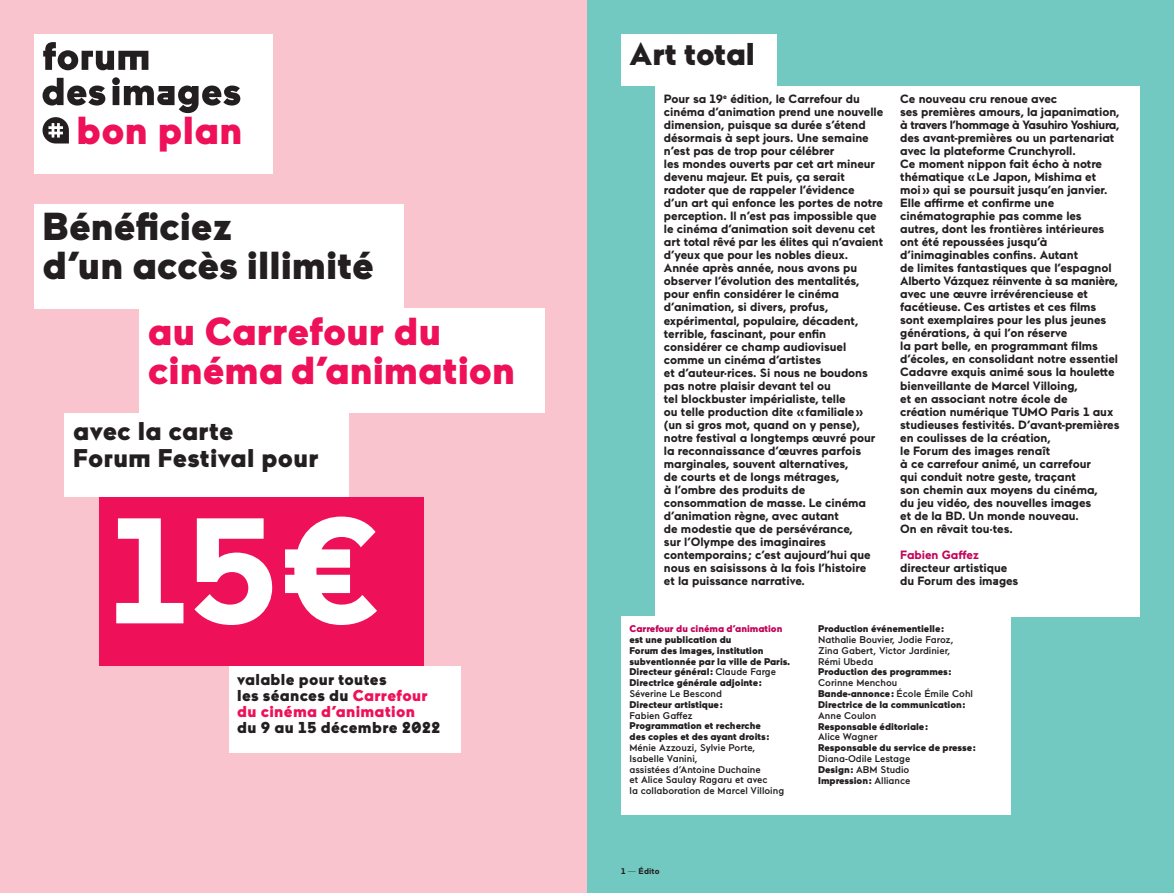
<style>
.page{position:relative;width:1174px;height:893px;background:#fff}
.page>*{position:absolute;margin:0;border:0;box-sizing:border-box;transform-origin:0 0}
.t1{font:700 150px "Maax";color:#fff}
.t2{font:900 39px/39px "Maax";color:#ee1059}
.t3{font:900 39px/39px "Maax";color:#231f20}
.t4{font:900 31.5px "Maax";letter-spacing:-.005em;color:#231f20}
.t5{font:900 25.65px/27.6px "Maax";letter-spacing:.01em;color:#231f20}
.t6{font:900 15.75px/15.8px "Maax";letter-spacing:.02em;color:#231f20}
.t7{font:700 12px/13px "Maax";letter-spacing:-.005em;color:#231f20}
.t8{font:700 12px "Maax";letter-spacing:-.005em;color:#c30458}
.t9{font:900 9.75px/10.8px "Maax";color:#231f20}
.t10{font:500 9.75px/10.8px "Maax";color:#231f20}
.t11{font:900 9.75px "Maax";color:#c30458}
.t12{font:700 8.25px "Maax";letter-spacing:.01em;color:#231f20}
.s1{color:#ee1059}
.s2{font-weight:500}
.s3{font-weight:300}
.s4{font-weight:900}
</style>
<div class="page">
<div style="left:0;top:0;width:587px;height:893px;background:#f9c4cd"></div>
<div style="left:587px;top:0;width:587px;height:893px;background:#71c9c2"></div>
<div style="left:655px;top:86px;width:485px;height:530px;background:#fff"></div>
<div style="left:621px;top:34px;width:155px;height:52px;background:#fff"></div>
<div style="left:34px;top:34px;width:238px;height:140px;background:#fff"></div>
<svg style="left:43px;top:78px;width:62px;height:28px"></svg>
<svg style="left:43px;top:42px;width:105px;height:28px"></svg>
<svg style="left:43px;top:117px;width:26px;height:27px"></svg>
<svg style="left:112px;top:77px;width:128px;height:36px"></svg>
<div style="left:34px;top:204px;width:370px;height:105px;background:#fff"></div>
<div style="left:65px;top:413px;width:284px;height:84px;background:#fff"></div>
<div style="left:139px;top:309px;width:406px;height:104px;background:#fff"></div>
<div style="left:229px;top:666px;width:231px;height:86px;background:#fff"></div>
<div style="left:99px;top:497px;width:325px;height:169px;background:#ee1059"></div>
<div style="left:621px;top:616px;width:389px;height:199px;background:#fff"></div>
<h2 class="t2" style="left:77px;top:109px;width:167px">bon plan</h2>
<h2 class="t3" style="left:43px;top:205px;width:333px">Bénéficiez<br>d’un accès illimité</h2>
<h2 class="t2" style="left:148px;top:310px;width:368px">au Carrefour du cinéma d’animation</h2>
<h3 class="t5" style="left:73px;top:416px;width:247px">avec la carte<br>Forum Festival pour</h3>
<h1 class="t1" style="left:108px;top:472px;width:275px">15€</h1>
<h3 class="t6" style="left:237px;top:671px;width:192px">valable pour toutes<br>les séances du <span class="s1">Carrefour du cinéma d’animation</span></h3>
<h3 class="t6" style="left:237px;top:718px;width:205px">du 9 au 15 décembre 2022</h3>
<h3 class="t4" style="left:629px;top:33px;width:127px">Art total</h3>
<p class="t7" style="left:664px;top:91px;width:221px">Pour sa 19<sup>e</sup> édition, le Carrefour du cinéma d’animation prend une nouvelle dimension, puisque sa durée s’étend désormais à sept jours. Une semaine n’est pas de trop pour célébrer<br>les mondes ouverts par cet art mineur devenu majeur. Et puis, ça serait radoter que de rappeler l’évidence<br>d’un art qui enfonce les portes de notre perception. Il n’est pas impossible que le cinéma d’animation soit devenu cet art total rêvé par les élites qui n’avaient d’yeux que pour les nobles dieux.<br>Année après année, nous avons pu observer l’évolution des mentalités, pour enfin considérer le cinéma d’animation, si divers, profus, expérimental, populaire, décadent, terrible, fascinant, pour enfin considérer ce champ audiovisuel comme un cinéma d’artistes<br>et d’auteur·rices. Si nous ne boudons pas notre plaisir devant tel ou<br>tel blockbuster impérialiste, telle<br>ou telle production dite « familiale » (un si gros mot, quand on y pense), notre festival a longtemps œuvré pour la reconnaissance d’œuvres parfois marginales, souvent alternatives,<br>de courts et de longs métrages,<br>à l’ombre des produits de consommation de masse. Le cinéma d’animation règne, avec autant<br>de modestie que de persévérance,<br>sur l’Olympe des imaginaires contemporains ; c’est aujourd’hui que nous en saisissons à la fois l’histoire<br>et la puissance narrative.</p>
<p class="t7" style="left:900px;top:91px;width:221px">Ce nouveau cru renoue avec<br>ses premières amours, la japanimation, à travers l’hommage à Yasuhiro Yoshiura, des avant-premières ou un partenariat avec la plateforme Crunchyroll.<br>Ce moment nippon fait écho à notre thématique « Le Japon, Mishima et moi » qui se poursuit jusqu’en janvier.<br>Elle affirme et confirme une cinématographie pas comme les autres, dont les frontières intérieures ont été repoussées jusqu’à d’inimaginables confins. Autant<br>de limites fantastiques que l’espagnol Alberto Vázquez réinvente à sa manière, avec une œuvre irrévérencieuse et facétieuse. Ces artistes et ces films sont exemplaires pour les plus jeunes générations, à qui l’on réserve<br>la part belle, en programmant films d’écoles, en consolidant notre essentiel Cadavre exquis animé sous la houlette bienveillante de Marcel Villoing,<br>et en associant notre école de<br>création numérique TUMO Paris 1 aux studieuses festivités. D’avant-premières en coulisses de la création,<br>le Forum des images renaît<br>à ce carrefour animé, un carrefour<br>qui conduit notre geste, traçant<br>son chemin aux moyens du cinéma,<br>du jeu vidéo, des nouvelles images<br>et de la BD. Un monde nouveau.<br>On en rêvait tou·tes.</p>
<p class="t8" style="left:900px;top:547px;width:80px">Fabien Gaffez</p>
<p class="t7" style="left:900px;top:561px;width:120px">directeur artistique du Forum des images</p>
<p class="t11" style="left:629px;top:622px;width:154px">Carrefour du cinéma d’animation</p>
<p class="t9" style="left:629px;top:634px;width:162px">est une publication du<br>Forum des images, institution subventionnée par la ville de Paris.<br>Directeur général : <span class="s2">Claude Farge<br></span>Directrice générale adjointe :</p>
<p class="t10" style="left:629px;top:688px;width:94px">Séverine Le Bescond</p>
<p class="t9" style="left:629px;top:699px;width:94px">Directeur artistique :</p>
<p class="t10" style="left:629px;top:709px;width:65px">Fabien Gaffez</p>
<p class="t9" style="left:629px;top:720px;width:141px">Programmation et recherche des copies et des ayant droits :</p>
<p class="t10" style="left:629px;top:742px;width:156px">Ménie Azzouzi, Sylvie Porte,<br>Isabelle Vanini,<br>assistées d’Antoine Duchaine<br>et Alice Saulay Ragaru et avec<br>la collaboration de Marcel Villoing</p>
<p class="t12" style="left:621px;top:865px;width:40px">1 <span class="s3">—</span> Édito</p>
<p class="t9" style="left:818px;top:623px;width:127px">Production événementielle :</p>
<p class="t10" style="left:818px;top:634px;width:137px">Nathalie Bouvier, Jodie Faroz,<br>Zina Gabert, Victor Jardinier,<br>Rémi Ubeda</p>
<p class="t9" style="left:818px;top:666px;width:135px">Production des programmes :</p>
<p class="t9" style="left:818px;top:677px;width:156px"><span class="s2">Corinne Menchou<br></span>Bande-annonce : <span class="s2">École Émile Cohl<br></span>Directrice de la communication :</p>
<p class="t10" style="left:818px;top:709px;width:60px">Anne Coulon</p>
<p class="t9" style="left:818px;top:720px;width:111px">Responsable éditoriale :</p>
<p class="t10" style="left:818px;top:731px;width:61px">Alice Wagner</p>
<p class="t9" style="left:818px;top:742px;width:159px">Responsable du service de presse :</p>
<p class="t10" style="left:818px;top:753px;width:94px;text-align:justify">Diana-Odile Lestage <span class="s4">Design :</span> ABM Studio <span class="s4">Impression :</span> Alliance</p>
</div>
